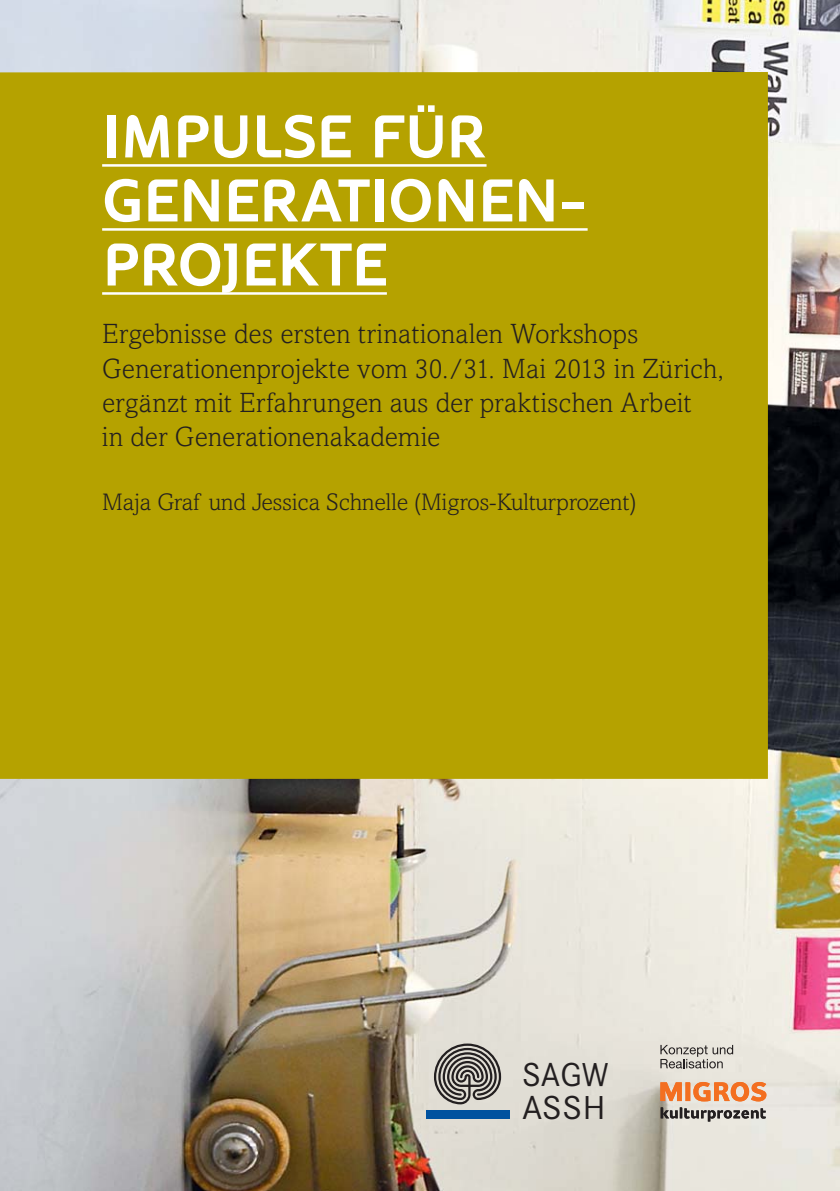
<style>
.page{position:relative;width:840px;height:1191px;background:#fff}
.page>*{position:absolute;margin:0;border:0;box-sizing:border-box;transform-origin:0 0}
.t1{font:700 60px/64px "Oblik";letter-spacing:-.01em;color:#fff}
.t2{font:32.6px/32.6px "Corporate SBQ";color:#231f20}
.t3{font:300 28px/34px "Amasis";letter-spacing:.01em;color:#231f20}
.t4{font:300 24px "Amasis";color:#231f20}
</style>
<div class="page">
<img style="left:0;top:0;width:839px;height:1191px">
<svg style="left:660px;top:1107px;width:105px;height:14px"></svg>
<svg style="left:660px;top:1082px;width:106px;height:19px;background:#ee9b67"></svg>
<svg style="left:660px;top:1045px;width:72px;height:23px;background:#b9b6af"></svg>
<svg style="left:433px;top:1043px;width:68px;height:61px;background:#918d88"></svg>
<div style="left:425px;top:1110px;width:84px;height:9px;background:#00529f"></div>
<div style="left:0;top:72px;width:767px;height:707px;background:#b5a200"></div>
<hr style="left:102px;top:164px;width:384px;height:3px;background:#fff">
<hr style="left:102px;top:228px;width:485px;height:3px;background:#fff">
<hr style="left:102px;top:292px;width:284px;height:3px;background:#fff">
<h1 class="t1" style="left:102px;top:111px;width:487px">IMPULSE FÜR<br>GENERATIONEN-<br>PROJEKTE</h1>
<p class="t3" style="left:102px;top:320px;width:622px">Ergebnisse des ersten trinationalen Workshops Generationenprojekte vom 30./31. Mai 2013 in Zürich, ergänzt mit Erfahrungen aus der praktischen Arbeit<br>in der Generationenakademie</p>
<p class="t4" style="left:102px;top:492px;width:535px">Maja Graf und Jessica Schnelle (Migros-Kulturprozent)</p>
<p class="t2" style="left:521px;top:1062px;width:88px">SAGW<br>ASSH</p>
</div>
